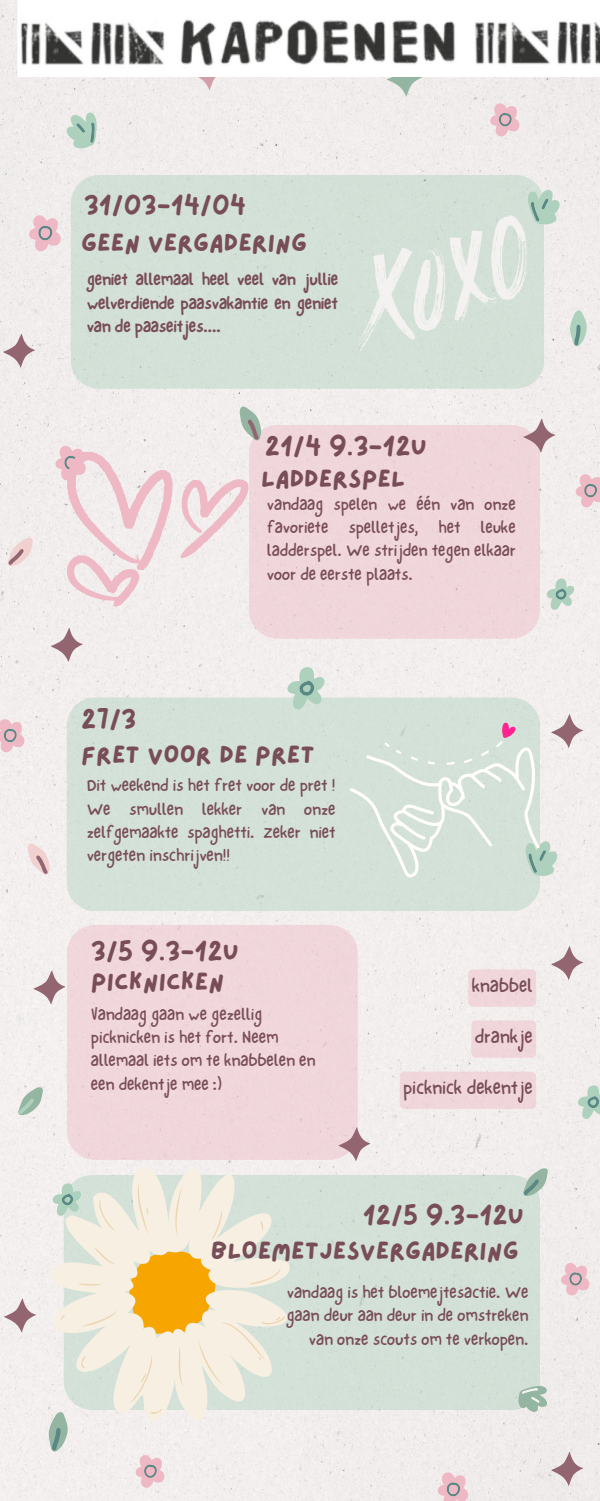
<style>
.page{position:relative;width:600px;height:1501px;background:#fff}
.page>*{position:absolute;margin:0;border:0;box-sizing:border-box;transform-origin:0 0}
.t1{font:25px/34.5px "Lazydog";color:#784d58}
.t2{font:19px "NF One Little Font Regular";color:#784d58}
.t3{font:17px/23.2px "NF One Little Font Regular";color:#784d58;text-align:justify}
.t4{font:17px/23.2px "NF One Little Font Bold";color:#784d58;text-align:justify}
</style>
<div class="page">
<div style="left:0;top:0;width:600px;height:1500px;background:#f2eeed"></div>
<div style="left:67px;top:924px;width:291px;height:235px;background:#f0d7db"></div>
<div style="left:290px;top:1174px;width:250px;height:235px;background:#d3e0d7"></div>
<div style="left:71px;top:175px;width:473px;height:214px;background:#d4e1d7"></div>
<div style="left:67px;top:697px;width:473px;height:214px;background:#d4e1d8"></div>
<svg style="left:28px;top:211px;width:34px;height:42px"></svg>
<svg style="left:490px;top:100px;width:31px;height:38px"></svg>
<div style="left:249px;top:425px;width:291px;height:213px;background:#f0d6db"></div>
<svg style="left:7px;top:535px;width:29px;height:35px"></svg>
<svg style="left:0;top:715px;width:26px;height:38px"></svg>
<svg style="left:35px;top:1406px;width:48px;height:51px"></svg>
<svg style="left:135px;top:1451px;width:31px;height:37px"></svg>
<svg style="left:575px;top:470px;width:25px;height:39px"></svg>
<svg style="left:545px;top:577px;width:31px;height:33px"></svg>
<svg style="left:17px;top:1084px;width:28px;height:35px"></svg>
<svg style="left:576px;top:1083px;width:24px;height:36px"></svg>
<svg style="left:522px;top:1165px;width:28px;height:35px"></svg>
<svg style="left:515px;top:1383px;width:35px;height:31px"></svg>
<svg style="left:560px;top:1259px;width:31px;height:37px"></svg>
<svg style="left:437px;top:1468px;width:32px;height:32px"></svg>
<svg style="left:229px;top:402px;width:45px;height:42px"></svg>
<svg style="left:285px;top:665px;width:42px;height:45px;background:#c6d9ce"></svg>
<svg style="left:384px;top:76px;width:42px;height:24px"></svg>
<svg style="left:0;top:332px;width:39px;height:39px;background:#d9cbcd"></svg>
<svg style="left:521px;top:417px;width:38px;height:39px"></svg>
<svg style="left:48px;top:626px;width:39px;height:39px"></svg>
<svg style="left:548px;top:944px;width:39px;height:39px"></svg>
<svg style="left:31px;top:968px;width:38px;height:39px"></svg>
<svg style="left:19px;top:839px;width:42px;height:38px"></svg>
<svg style="left:336px;top:1125px;width:38px;height:39px"></svg>
<svg style="left:1px;top:1296px;width:39px;height:39px"></svg>
<svg style="left:548px;top:1450px;width:39px;height:38px"></svg>
<svg style="left:187px;top:76px;width:43px;height:18px"></svg>
<svg style="left:536px;top:76px;width:39px;height:1px"></svg>
<svg style="left:26px;top:76px;width:38px;height:1px"></svg>
<svg style="left:60px;top:108px;width:43px;height:46px;background:#d2ded6"></svg>
<svg style="left:181px;top:478px;width:68px;height:80px;background:#f0dcdf"></svg>
<svg style="left:55px;top:442px;width:118px;height:164px"></svg>
<svg style="left:357px;top:188px;width:243px;height:166px;background:#dce4dd"></svg>
<svg style="left:350px;top:712px;width:237px;height:165px;background:#dae2dc"></svg>
<svg style="left:50px;top:1165px;width:240px;height:255px;fill:#f3efec"></svg>
<svg style="left:61px;top:1181px;width:224px;height:232px;background:#ece3c8"></svg>
<img style="left:17px;top:0;width:583px;height:76px">
<div style="left:468px;top:969px;width:68px;height:37px;background:#f0d7db"></div>
<div style="left:471px;top:1020px;width:65px;height:37px;background:#f0d6db"></div>
<div style="left:400px;top:1071px;width:136px;height:37px;background:#f0d6db"></div>
<h1 class="t1" style="left:84px;top:190px;width:164px">31/03-14/04</h1>
<h1 class="t1" style="left:81px;top:227px;width:227px">GEEN VERGADERING</h1>
<p class="t4" style="left:87px;top:268px;width:253px">geniet allemaal heel veel van jullie welverdiende paasvakantie en geniet van de paaseitjes....</p>
<h1 class="t1" style="left:261px;top:432px;width:167px;line-height:31.7px">21/4 9.3-12U<br>LADDERSPEL</h1>
<p class="t3" style="left:267px;top:492px;width:250px">vandaag spelen we één van onze favoriete spelletjes, het leuke ladderspel. We strijden tegen elkaar voor de eerste plaats.</p>
<h1 class="t1" style="left:81px;top:703px;width:235px">27/3<br>FRET VOOR DE PRET</h1>
<p class="t3" style="left:87px;top:774px;width:250px">Dit weekend is het fret voor de pret !<br>We smullen lekker van onze zelfgemaakte spaghetti. Zeker niet vergeten inschrijven!!</p>
<h1 class="t1" style="left:91px;top:935px;width:149px">3/5 9.3-12U</h1>
<h1 class="t1" style="left:91px;top:965px;width:135px">PICKNICKEN</h1>
<p class="t3" style="left:91px;top:1002px;width:226px;text-align:left">Vandaag gaan we gezellig picknicken is het fort. Neem allemaal iets om te knabbelen en een dekentje mee :)</p>
<p class="t2" style="left:472px;top:974px;width:62px">knabbel</p>
<p class="t2" style="left:475px;top:1025px;width:59px">drankje</p>
<p class="t2" style="left:403px;top:1076px;width:131px">picknick dekentje</p>
<h1 class="t1" style="left:211px;top:1199px;width:315px;text-align:right">12/5 9.3-12U<br>BLOEMETJESVERGADERING</h1>
<p class="t3" style="left:287px;top:1280px;width:243px;text-align:right">vandaag is het bloemejtesactie. We gaan deur aan deur in de omstreken van onze scouts om te verkopen.</p>
</div>
